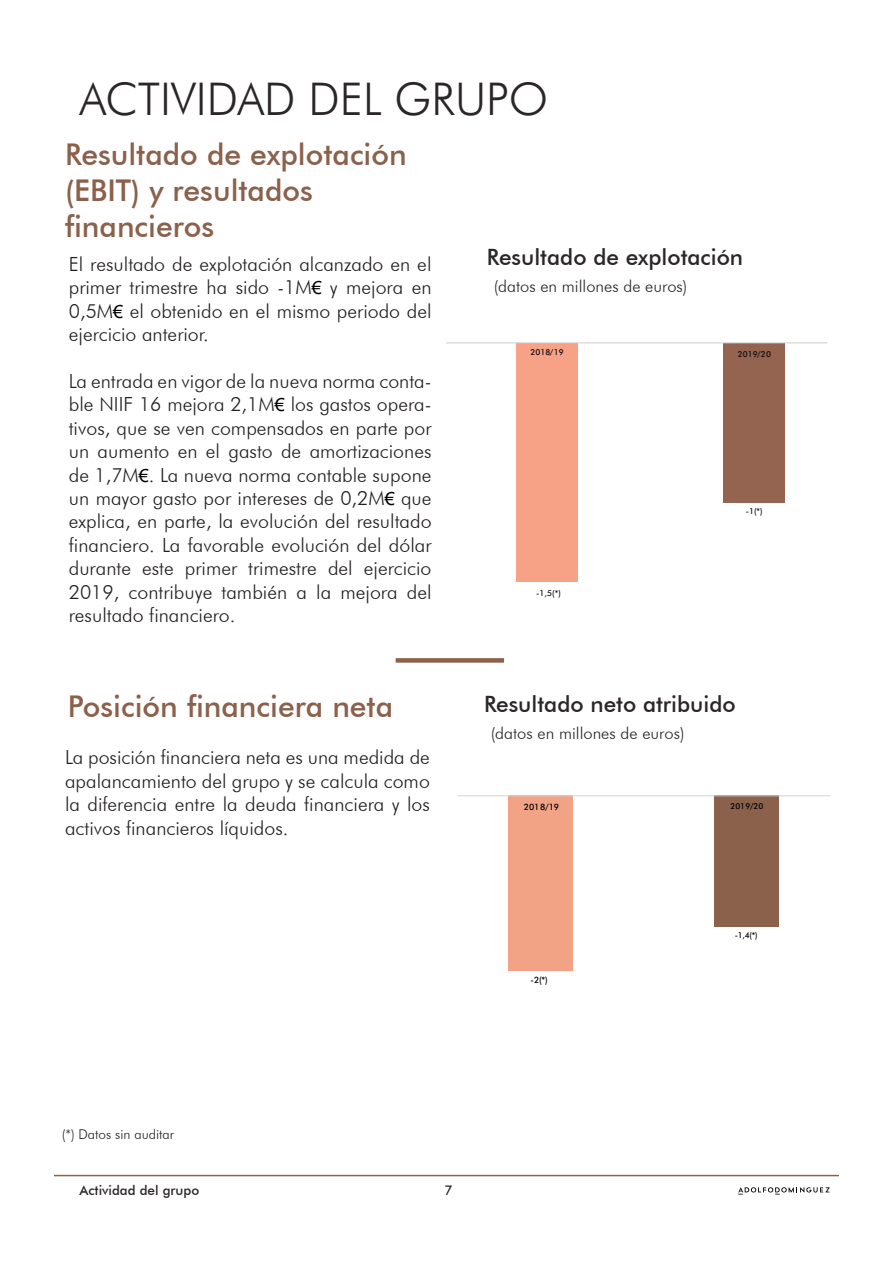
<style>
.page{position:relative;width:893px;height:1263px;background:#fff}
.page>*{position:absolute;margin:0;border:0;box-sizing:border-box;transform-origin:0 0}
.t1{font:300 45px "Futura BT";color:#2b2627}
.t2{font:500 30px/36px "Futura BT";color:#8b614c}
.t3{font:500 22.5px "Futura BT";color:#2b2627}
.t4{font:300 19.5px/23.4px "Futura BT";color:#231f20;text-align:justify}
.t5{font:300 16.5px "Futura BT";color:#2b2627}
.t6{font:500 13.5px "Futura BT";color:#2b2627}
.t7{font:300 13.5px "Futura BT";color:#231f20}
.t8{font:500 8.85px "Futura BT";letter-spacing:-.02em;color:#000001}
.t9{font:500 8.25px "Futura BT";letter-spacing:.01em;color:#0c090e}
.t10{font:500 8.1px "Futura BT";letter-spacing:-.02em;color:#000001}
.s1{font-family:"Arial";font-weight:400;font-size:18px;color:#000}
</style>
<div class="page">
<hr style="left:54px;top:1175px;width:785px;height:1px;background:#8b614c">
<svg style="left:738px;top:1187px;width:92px;height:8px"></svg>
<div style="left:396px;top:658px;width:108px;height:5px;background:#8b614c"></div>
<div style="left:724px;top:343px;width:61px;height:160px;background:#946451"></div>
<div style="left:516px;top:343px;width:61px;height:239px;background:#f7a287"></div>
<hr style="left:446px;top:343px;width:381px;height:1px;background:#cecdcd">
<div style="left:508px;top:795px;width:65px;height:176px;background:#f2a386"></div>
<div style="left:714px;top:795px;width:65px;height:132px;background:#8b614c"></div>
<hr style="left:458px;top:795px;width:372px;height:1px;background:#cfd1d0">
<h1 class="t1" style="left:80px;top:72px;width:470px">ACTIVIDAD DEL GRUPO</h1>
<h2 class="t2" style="left:65px;top:136px;width:343px">Resultado de explotación (EBIT) y resultados financieros</h2>
<p class="t4" style="left:69px;top:252px;width:364px">El resultado de explotación alcanzado en el primer trimestre ha sido -1M<span class="s1">€</span> y mejora en 0,5M<span class="s1">€</span> el obtenido en el mismo periodo del ejercicio anterior.</p>
<p class="t4" style="left:69px;top:369px;width:364px">La entrada en vigor de la nueva norma conta&shy;ble NIIF 16 mejora 2,1M<span class="s1">€</span> los gastos opera&shy;tivos, que se ven compensados en parte por un aumento en el gasto de amortizaciones de 1,7M<span class="s1">€</span>. La nueva norma contable supone un mayor gasto por intereses de 0,2M<span class="s1">€</span> que explica, en parte, la evolución del resultado financiero. La favorable evolución del dólar durante este primer trimestre del ejercicio 2019, contribuye también a la mejora del resultado financiero.</p>
<h2 class="t2" style="left:68px;top:688px;width:327px">Posición financiera neta</h2>
<p class="t4" style="left:65px;top:745px;width:366px">La posición financiera neta es una medida de apalancamiento del grupo y se calcula como la diferencia entre la deuda financiera y los activos financieros líquidos.</p>
<p class="t3" style="left:487px;top:243px;width:258px">Resultado de explotación</p>
<p class="t5" style="left:494px;top:276px;width:195px">(datos en millones de euros)</p>
<p class="t9" style="left:530px;top:347px;width:35px">2018/19</p>
<p class="t9" style="left:738px;top:349px;width:35px">2019/20</p>
<p class="t9" style="left:536px;top:588px;width:26px">-1,5(*)</p>
<p class="t9" style="left:746px;top:506px;width:18px">-1(*)</p>
<p class="t3" style="left:484px;top:690px;width:253px">Resultado neto atribuido</p>
<p class="t5" style="left:491px;top:723px;width:195px">(datos en millones de euros)</p>
<p class="t8" style="left:524px;top:801px;width:37px">2018/19</p>
<p class="t8" style="left:531px;top:974px;width:19px">-2(*)</p>
<p class="t10" style="left:731px;top:801px;width:34px">2019/20</p>
<p class="t10" style="left:735px;top:930px;width:25px">-1,4(*)</p>
<p class="t7" style="left:62px;top:1126px;width:114px">(*) Datos sin auditar</p>
<p class="t6" style="left:80px;top:1182px;width:121px">Actividad del grupo</p>
<p class="t6" style="left:444px;top:1182px;width:10px">7</p>
</div>
